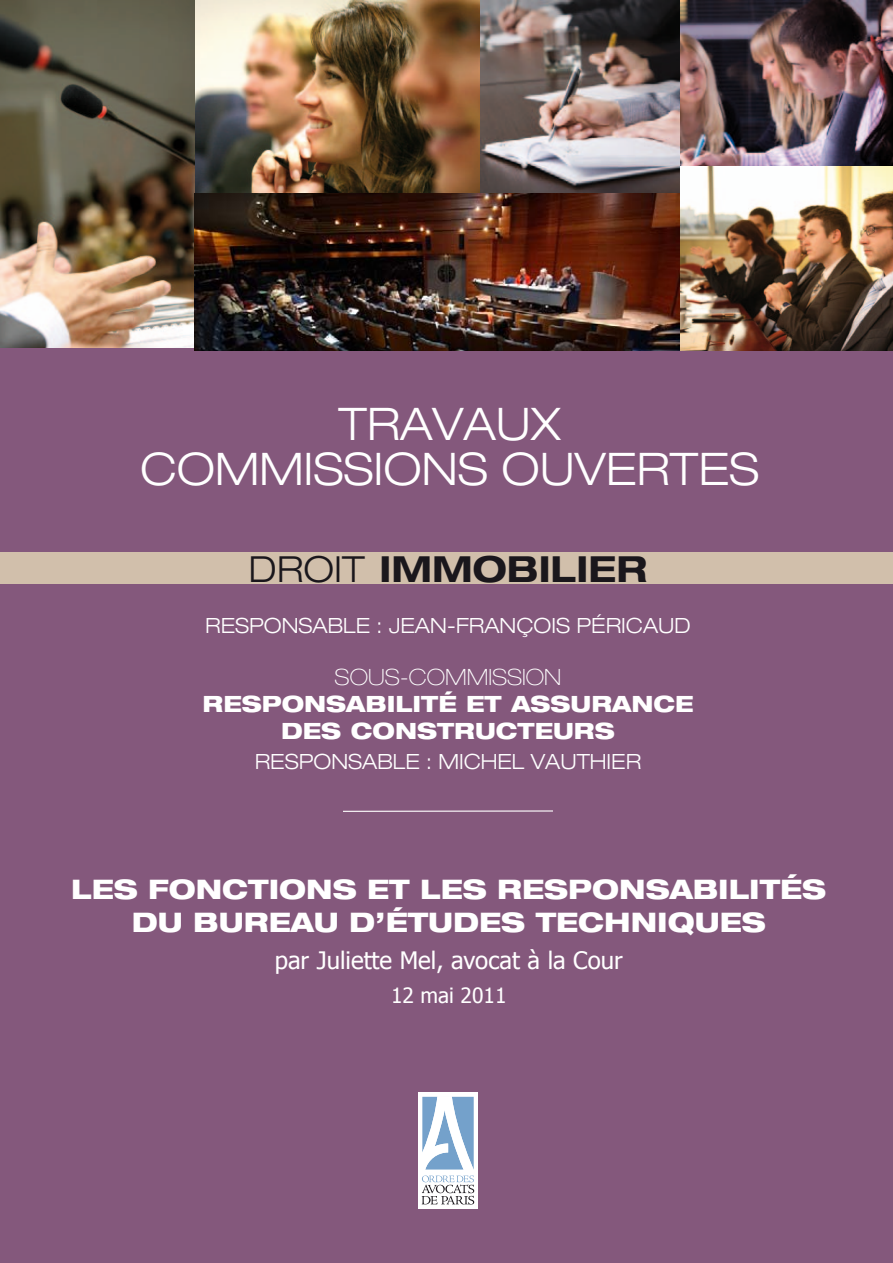
<style>
.page{position:relative;width:893px;height:1263px;background:#84587c}
.page>*{position:absolute;margin:0;border:0;box-sizing:border-box;transform-origin:0 0}
.t1{font:300 expanded 45px/45px "Helvetica Neue LT";color:#fff;text-align:center}
.commission_ouverte_N{font:700 expanded 36px "Helvetica Neue LT";color:#1a171c}
.t2{font:800 expanded 27px/32.4px "Helvetica Neue LT";color:#fff;text-align:center}
.t3{font:24px "Tahoma";color:#fff}
.commission_ouverte_N-2{font:800 expanded 22.5px/27px "Helvetica Neue LT";color:#fff;text-align:center}
.commission_ouverte_N-3{font:300 expanded 21px "Helvetica Neue LT";color:#fff}
.t4{font:21px "Tahoma";color:#fff}
.s1{font-weight:300}
.s2{font-weight:100}
</style>
<div class="page">
<div style="left:0;top:552px;width:893px;height:32px;background:#d1bfab"></div>
<div style="left:418px;top:1092px;width:60px;height:117px;background:#fff"></div>
<svg style="left:422px;top:1175px;width:52px;height:29px"></svg>
<svg style="left:422px;top:1097px;width:52px;height:72px"></svg>
<img style="left:679px;top:0;width:214px;height:351px">
<img style="left:194px;top:0;width:287px;height:194px">
<img style="left:0;top:0;width:194px;height:348px">
<img style="left:481px;top:0;width:198px;height:194px">
<img style="left:194px;top:194px;width:485px;height:157px">
<hr style="left:343px;top:810px;width:210px;height:2px;background:#fff">
<p class="t1" style="left:140px;top:401px;width:620px">TRAVAUX<br>COMMISSIONS OUVERTES</p>
<p class="commission_ouverte_N" style="left:249px;top:547px;width:400px"><span class="s1">DROIT</span> IMMOBILIER</p>
<p class="commission_ouverte_N-3" style="left:205px;top:613px;width:487px">RESPONSABLE : JEAN-FRANÇOIS PÉRICAUD</p>
<p class="commission_ouverte_N-2" style="left:203px;top:663px;width:492px"><span class="s2">SOUS-COMMISSION<br></span>RESPONSABILITÉ ET ASSURANCE<br>DES CONSTRUCTEURS</p>
<p class="commission_ouverte_N-3" style="left:255px;top:749px;width:388px">RESPONSABLE : MICHEL VAUTHIER</p>
<p class="t2" style="left:71px;top:872px;width:756px">LES FONCTIONS ET LES RESPONSABILITÉS<br>DU BUREAU D’ÉTUDES TECHNIQUES</p>
<p class="t3" style="left:275px;top:944px;width:349px">par Juliette Mel, avocat à la Cour</p>
<p class="t4" style="left:391px;top:981px;width:117px">12 mai 2011</p>
</div>
